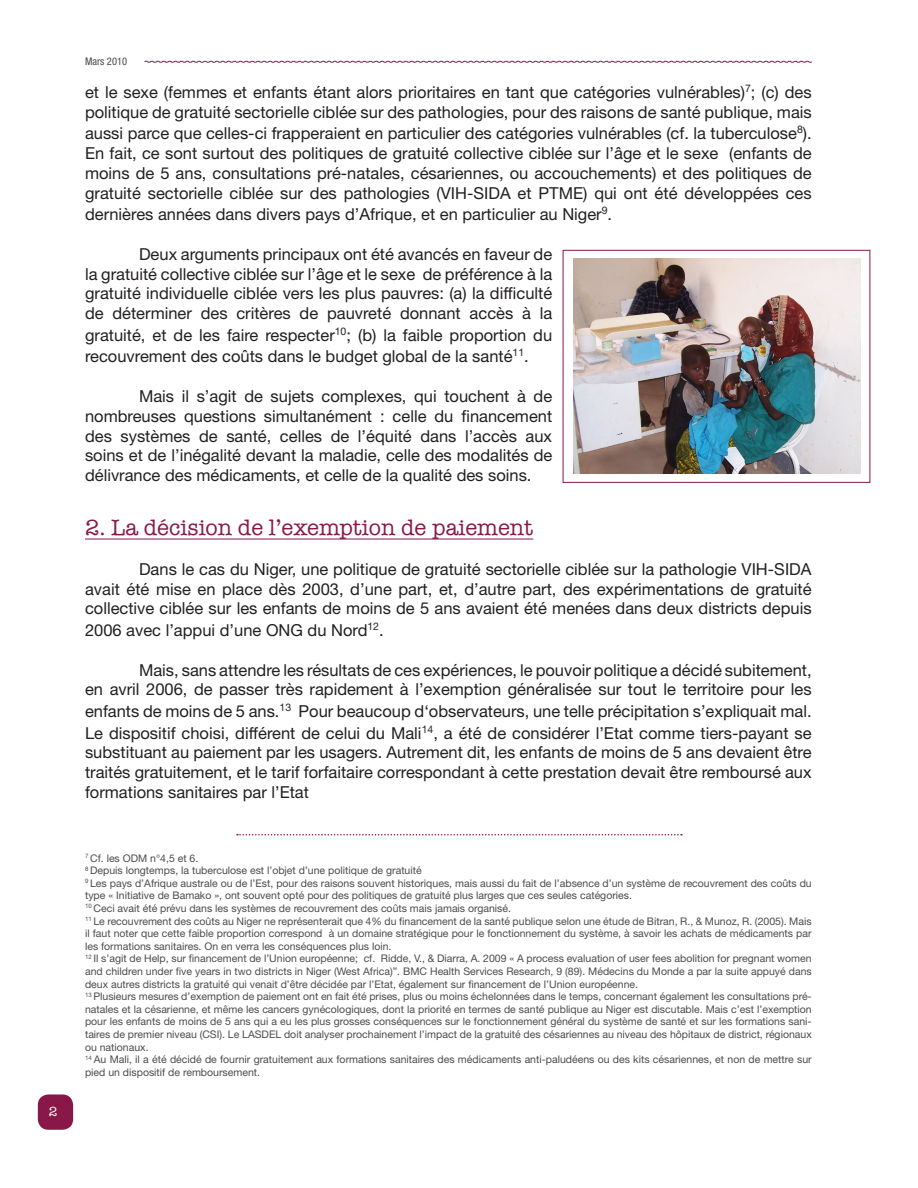
<style>
.page{position:relative;width:918px;height:1188px;background:#fff}
.page>*{position:absolute;margin:0;border:0;box-sizing:border-box;transform-origin:0 0}
.t1{font:22.5px "American Typewriter";color:#891848}
.t2{font:16.5px/19.8px "Helvetica Neue LT Std";color:#231f20;text-align:justify}
.t3{font:13.5px "American Typewriter";color:#fff}
.t4{font:10.5px/12.6px "Helvetica Neue LT Std";color:#4b4c4d;text-align:justify}
.t5{font:condensed 10.5px "Helvetica Neue LT Std";color:#4b4c4d}
</style>
<div class="page">
<div style="left:38px;top:1094px;width:35px;height:36px;background:#891848;border-radius:11px"></div>
<svg style="left:144px;top:60px;width:668px;height:3px"></svg>
<hr style="left:85px;top:539px;width:448px;height:1px;background:#891848">
<div style="left:563px;top:250px;width:307px;height:233px;background:#fff;border:1px solid #891848"></div>
<img style="left:574px;top:259px;width:286px;height:215px">
<svg style="left:237px;top:834px;width:445px;height:2px"></svg>
<p class="t3" style="left:49px;top:1101px;width:10px">2</p>
<p class="t5" style="left:85px;top:55px;width:44px">Mars 2010</p>
<p class="t2" style="left:85px;top:82px;width:728px">et le sexe (femmes et enfants étant alors prioritaires en tant que catégories vulnérables)<sup>7</sup>; (c) des politique de gratuité sectorielle ciblée sur des pathologies, pour des raisons de santé publique, mais</p>
<p class="t2" style="left:85px;top:123px;width:728px">aussi parce que celles-ci frapperaient en particulier des catégories vulnérables (cf. la tuberculose<sup>8</sup>).<br>En fait, ce sont surtout des politiques de gratuité collective ciblée sur l’âge et le sexe (enfants de moins de 5 ans, consultations pré-natales, césariennes, ou accouchements) et des politiques de gratuité sectorielle ciblée sur des pathologies (VIH-SIDA et PTME) qui ont été développées ces</p>
<p class="t2" style="left:85px;top:204px;width:529px">dernières années dans divers pays d’Afrique, et en particulier au Niger<sup>9</sup>.</p>
<p class="t2" style="left:85px;top:244px;width:469px;text-indent:54px">Deux arguments principaux ont été avancés en faveur de la gratuité collective ciblée sur l’âge et le sexe de préférence à la gratuité individuelle ciblée vers les plus pauvres: (a) la difficulté de déterminer des critères de pauvreté donnant accès à la</p>
<p class="t2" style="left:85px;top:324px;width:469px;line-height:21.6px">gratuité, et de les faire respecter<sup>10</sup>; (b) la faible proportion du recouvrement des coûts dans le budget global de la santé<sup>11</sup>.</p>
<p class="t2" style="left:85px;top:386px;width:469px;text-indent:54px">Mais il s’agit de sujets complexes, qui touchent à de nombreuses questions simultanément : celle du financement des systèmes de santé, celles de l’équité dans l’accès aux soins et de l’inégalité devant la maladie, celle des modalités de délivrance des médicaments, et celle de la qualité des soins.</p>
<p class="t1" style="left:85px;top:511px;width:450px">2. La décision de l’exemption de paiement</p>
<p class="t2" style="left:85px;top:559px;width:728px;text-indent:54px">Dans le cas du Niger, une politique de gratuité sectorielle ciblée sur la pathologie VIH-SIDA avait été mise en place dès 2003, d’une part, et, d’autre part, des expérimentations de gratuité collective ciblée sur les enfants de moins de 5 ans avaient été menées dans deux districts depuis</p>
<p class="t2" style="left:85px;top:620px;width:300px">2006 avec l’appui d’une ONG du Nord<sup>12</sup>.</p>
<p class="t2" style="left:85px;top:660px;width:728px;text-align:right">Mais, sans attendre les résultats de ces expériences, le pouvoir politique a décidé subitement,<br>en avril 2006, de passer très rapidement à l’exemption généralisée sur tout le territoire pour les</p>
<p class="t2" style="left:85px;top:700px;width:728px;line-height:21.6px">enfants de moins de 5 ans.<sup>13</sup> Pour beaucoup d‘observateurs, une telle précipitation s’expliquait mal.<br>Le dispositif choisi, différent de celui du Mali<sup>14</sup>, a été de considérer l’Etat comme tiers-payant se</p>
<p class="t2" style="left:85px;top:743px;width:728px">substituant au paiement par les usagers. Autrement dit, les enfants de moins de 5 ans devaient être traités gratuitement, et le tarif forfaitaire correspondant à cette prestation devait être remboursé aux formations sanitaires par l’Etat</p>
<p class="t4" style="left:85px;top:851px;width:115px"><sup>7</sup> Cf. les ODM n°4,5 et 6.</p>
<p class="t4" style="left:85px;top:864px;width:338px"><sup>8</sup> Depuis longtemps, la tuberculose est l’objet d’une politique de gratuité</p>
<p class="t4" style="left:85px;top:877px;width:728px"><sup>9</sup> Les pays d’Afrique australe ou de l’Est, pour des raisons souvent historiques, mais aussi du fait de l’absence d’un système de recouvrement des coûts du type « Initiative de Bamako », ont souvent opté pour des politiques de gratuité plus larges que ces seules catégories.</p>
<p class="t4" style="left:85px;top:902px;width:427px"><sup>10</sup> Ceci avait été prévu dans les systèmes de recouvrement des coûts mais jamais organisé.</p>
<p class="t4" style="left:85px;top:914px;width:728px"><sup>11</sup> Le recouvrement des coûts au Niger ne représenterait que 4% du financement de la santé publique selon une étude de Bitran, R., &amp; Munoz, R. (2005). Mais il faut noter que cette faible proportion correspond à un domaine stratégique pour le fonctionnement du système, à savoir les achats de médicaments par les formations sanitaires. On en verra les conséquences plus loin.</p>
<p class="t4" style="left:85px;top:952px;width:728px"><sup>12</sup> Il s’agit de Help, sur financement de l’Union européenne; cf. Ridde, V., &amp; Diarra, A. 2009 « A process evaluation of user fees abolition for pregnant women and children under five years in two districts in Niger (West Africa)”. BMC Health Services Research, 9 (89). Médecins du Monde a par la suite appuyé dans deux autres districts la gratuité qui venait d’être décidée par l’Etat, également sur financement de l’Union européenne.</p>
<p class="t4" style="left:85px;top:990px;width:728px"><sup>13</sup> Plusieurs mesures d’exemption de paiement ont en fait été prises, plus ou moins échelonnées dans le temps, concernant également les consultations pré&shy;natales et la césarienne, et même les cancers gynécologiques, dont la priorité en termes de santé publique au Niger est discutable. Mais c’est l’exemption pour les enfants de moins de 5 ans qui a eu les plus grosses conséquences sur le fonctionnement général du système de santé et sur les formations sani&shy;taires de premier niveau (CSI). Le LASDEL doit analyser prochainement l’impact de la gratuité des césariennes au niveau des hôpitaux de district, régionaux ou nationaux.</p>
<p class="t4" style="left:85px;top:1053px;width:728px"><sup>14</sup> Au Mali, il a été décidé de fournir gratuitement aux formations sanitaires des médicaments anti-paludéens ou des kits césariennes, et non de mettre sur pied un dispositif de remboursement.</p>
</div>
